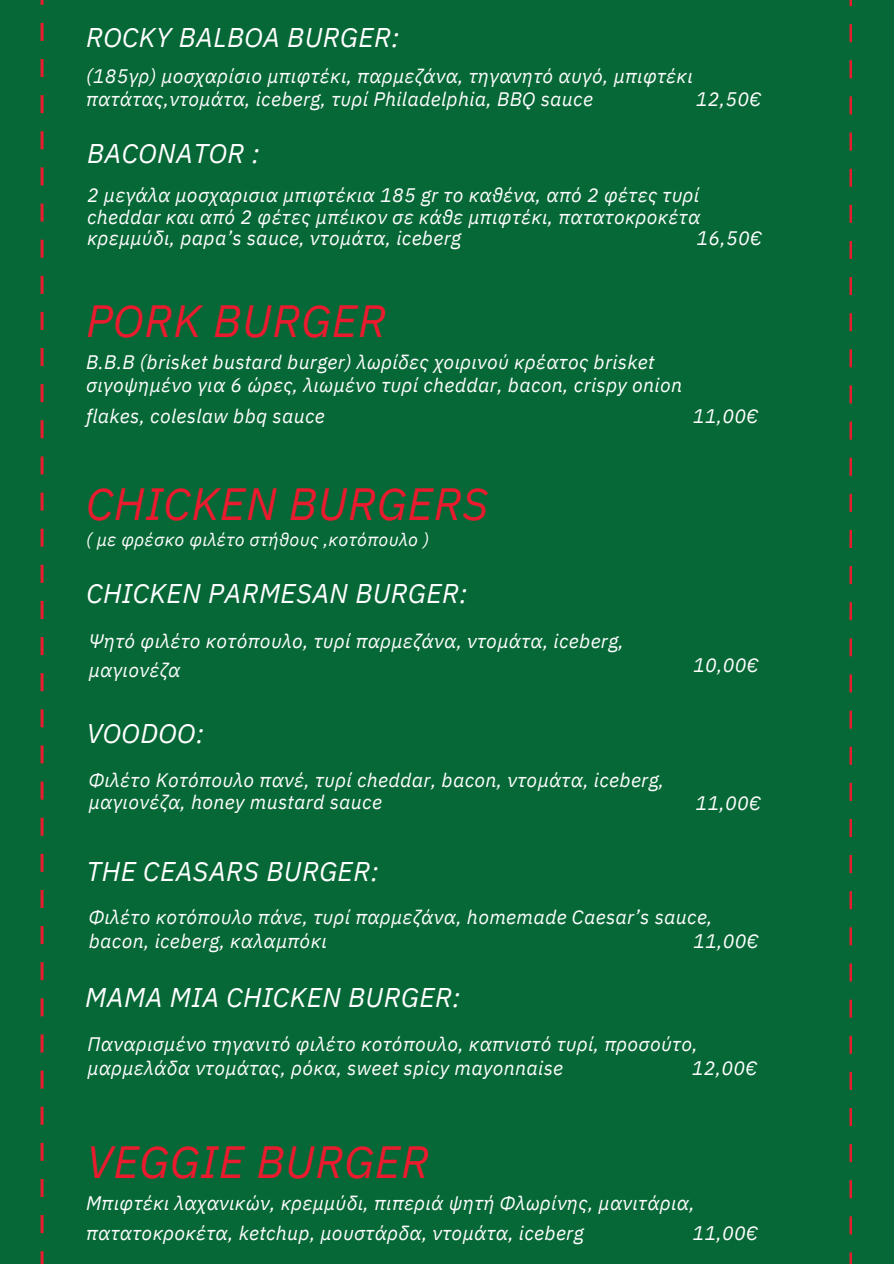
<style>
.page{position:relative;width:894px;height:1264px;background:#fff}
.page>*{position:absolute;margin:0;border:0;box-sizing:border-box;transform-origin:0 0}
.t1{font:italic 45px "IBM Plex Sans";letter-spacing:.015em;color:#ea1b2e}
.t2{font:italic 27px "IBM Plex Sans";letter-spacing:.015em;color:#fff}
.t3{font:italic 19.5px/22.5px "IBM Plex Sans";letter-spacing:.015em;color:#fff}
.t4{font:italic 18px "IBM Plex Sans";letter-spacing:.015em;color:#fff}
</style>
<div class="page">
<div style="left:0;top:0;width:893px;height:1263px;background:#066836"></div>
<p class="t2" style="left:86px;top:20px;width:315px">ROCKY BALBOA BURGER:</p>
<p class="t3" style="left:86px;top:64px;width:608px">(185γρ) μοσχαρίσιο μπιφτέκι, παρμεζάνα, τηγανητό αυγό, μπιφτέκι</p>
<h1 class="t3" style="left:86px;top:87px;width:508px">πατάτας,ντομάτα, iceberg, τυρί Philadelphia, BBQ sauce</h1>
<p class="t3" style="left:695px;top:87px;width:67px">12,50€</p>
<p class="t2" style="left:87px;top:136px;width:174px">BACONATOR :</p>
<p class="t3" style="left:87px;top:183px;width:613px">2 μεγάλα μοσχαρισια μπιφτέκια 185 gr το καθένα, από 2 φέτες τυρί</p>
<h1 class="t3" style="left:87px;top:206px;width:614px">cheddar και από 2 φέτες μπέικον σε κάθε μπιφτέκι, πατατοκροκέτα</h1>
<p class="t3" style="left:87px;top:226px;width:375px">κρεμμύδι, papa’s sauce, ντομάτα, iceberg</p>
<p class="t3" style="left:696px;top:226px;width:67px">16,50€</p>
<h1 class="t1" style="left:86px;top:291px;width:301px">PORK BURGER</h1>
<p class="t3" style="left:86px;top:351px;width:597px">B.B.B (brisket bustard burger) λωρίδες χοιρινού κρέατος brisket σιγοψημένο για 6 ώρες, λιωμένο τυρί cheddar, bacon, crispy onion</p>
<p class="t3" style="left:86px;top:404px;width:240px">flakes, coleslaw bbq sauce</p>
<p class="t3" style="left:692px;top:404px;width:67px">11,00€</p>
<p class="t1" style="left:86px;top:474px;width:404px">CHICKEN BURGERS</p>
<p class="t4" style="left:86px;top:527px;width:344px">( με φρέσκο φιλέτο στήθους ,κοτόπουλο )</p>
<p class="t2" style="left:86px;top:575px;width:382px">CHICKEN PARMESAN BURGER:</p>
<p class="t3" style="left:89px;top:630px;width:536px">Ψητό φιλέτο κοτόπουλο, τυρί παρμεζάνα, ντομάτα, iceberg,</p>
<p class="t3" style="left:89px;top:658px;width:93px">μαγιονέζα</p>
<p class="t3" style="left:693px;top:653px;width:67px">10,00€</p>
<p class="t2" style="left:86px;top:715px;width:119px">VOODOO:</p>
<h1 class="t3" style="left:89px;top:768px;width:577px">Φιλέτο Κοτόπουλο πανέ, τυρί cheddar, bacon, ντομάτα, iceberg, μαγιονέζα, honey mustard sauce</h1>
<p class="t2" style="left:86px;top:852px;width:293px">THE CEASARS BURGER:</p>
<p class="t3" style="left:695px;top:791px;width:67px">11,00€</p>
<p class="t3" style="left:89px;top:905px;width:625px">Φιλέτο κοτόπουλο πάνε, τυρί παρμεζάνα, homemade Caesar’s sauce,</p>
<p class="t3" style="left:89px;top:929px;width:239px">bacon, iceberg, καλαμπόκι</p>
<p class="t3" style="left:693px;top:929px;width:67px">11,00€</p>
<p class="t2" style="left:85px;top:979px;width:376px">MAMA MIA CHICKEN BURGER:</p>
<p class="t3" style="left:88px;top:1032px;width:611px">Παναρισμένο τηγανιτό φιλέτο κοτόπουλο, καπνιστό τυρί, προσούτο,</p>
<p class="t3" style="left:88px;top:1055px;width:477px">μαρμελάδα ντομάτας, ρόκα, sweet spicy mayonnaise</p>
<h1 class="t3" style="left:691px;top:1055px;width:67px">12,00€</h1>
<p class="t1" style="left:86px;top:1131px;width:344px">VEGGIE BURGER</p>
<p class="t3" style="left:86px;top:1191px;width:610px">Μπιφτέκι λαχανικών, κρεμμύδι, πιπεριά ψητή Φλωρίνης, μανιτάρια,</p>
<p class="t3" style="left:86px;top:1221px;width:499px">πατατοκροκέτα, ketchup, μουστάρδα, ντομάτα, iceberg</p>
<p class="t3" style="left:692px;top:1221px;width:67px">11,00€</p>
</div>
